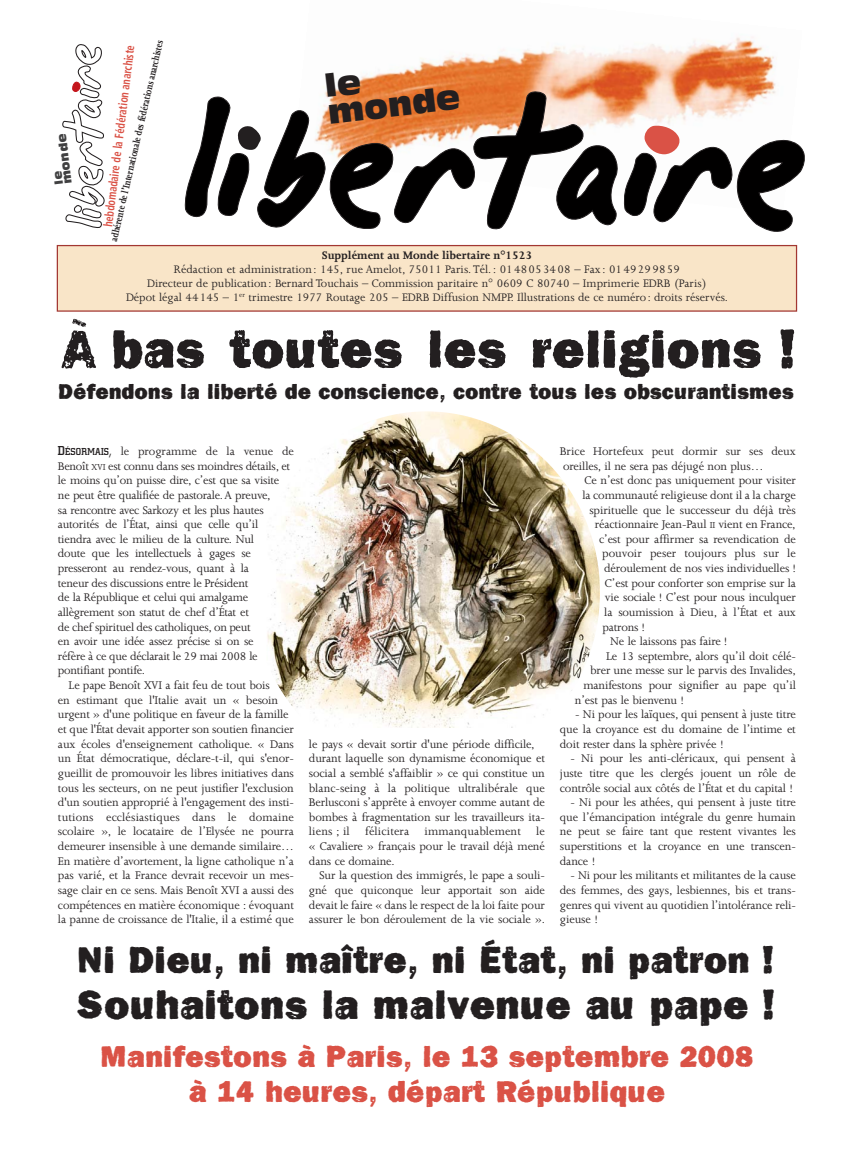
<style>
.page{position:relative;width:851px;height:1152px;background:#fff}
.page>*{position:absolute;margin:0;border:0;box-sizing:border-box;transform-origin:0 0}
.t1{font:800 55.12px "Frankie";color:#231f20}
.t2{font:800 42.5px "Frankie";color:#231f20}
.t3{font:800 39px "Frankie";color:#231f20}
.t4{font:800 31.25px/34.4px "Frankie";color:#da5246;text-align:center}
.t5{font:31.25px/27.2px "Antique Olive Compact";color:#231f20}
.t6{font:800 22.25px "Frankie";color:#231f20}
.t7{font:12.75px/14.6px "Joanna";letter-spacing:-.01em;color:#231f20;text-align:justify}
.t8{font:12.75px "Joanna";letter-spacing:.01em;color:#231f20}
.t9{font:12.5px/13.8px "Joanna";color:#231f20;text-align:center}
.t10{font:700 12.5px "Joanna";color:#231f20}
.t11{font:700 condensed 12.25px "Frutiger";color:#da5246;scale:.83 1}
.t12{font:11.5px "Antique Olive Compact";color:#404041}
.t13{font:700 10.75px "Joanna";color:#231f20;scale:.83 1}
.s1{font-family:"City";font-weight:500}
.s2{font-family:"City";font-weight:500;font-size:10px}
.s3{font-size:10px}
</style>
<div class="page">
<img style="left:323px;top:37px;width:453px;height:54px">
<svg style="left:184px;top:91px;width:621px;height:141px"></svg>
<div style="left:57px;top:245px;width:739px;height:66px;background:#f9e5c8"></div>
<div style="left:57px;top:245px;width:740px;height:67px;border:1px solid #a33732"></div>
<img style="left:267px;top:411px;width:332px;height:316px">
<svg style="left:62px;top:44px;width:43px;height:184px"></svg>
<p class="t12" style="left:63px;top:184px;width:51px;rotate:-97deg">monde</p>
<p class="t13" style="left:109px;top:240px;width:250px;rotate:-77deg">adhérente de l’Internationale des fédérations anarchistes</p>
<p class="t11" style="left:103px;top:226px;width:222px;rotate:-83deg">hebdomadaire de la Fédération anarchiste</p>
<h3 class="t5" style="left:323px;top:75px;width:134px;rotate:-7deg">le monde</h3>
<p class="t10" style="left:322px;top:250px;width:212px">Supplément au Monde libertaire n°1523</p>
<p class="t9" style="left:126px;top:263px;width:603px">Rédaction et administration: 145, rue Amelot, 75011 Paris. Tél.: 0148053408 – Fax: 0149299859<br>Directeur de publication: Bernard Touchais – Commission paritaire n° 0609 C 80740 – Imprimerie EDRB (Paris)<br>Dépot légal 44145 – 1<sup>er</sup> trimestre 1977 Routage 205 – EDRB Diffusion NMPP. Illustrations de ce numéro: droits réservés.</p>
<h1 class="t1" style="left:111px;top:330px;width:686px">bas toutes les religions !</h1>
<h3 class="t6" style="left:58px;top:383px;width:737px">Défendons la liberté de conscience, contre tous les obscurantismes</h3>
<p class="t7" style="left:58px;top:444px;width:237px"><span class="s1">D</span><span class="s2">ÉSORMAIS</span><span class="s1">,</span> le programme de la venue de</p>
<p class="t7" style="left:58px;top:459px;width:233px">Benoît <span class="s3">XVI</span> est connu dans ses moindres détails, et</p>
<p class="t7" style="left:58px;top:474px;width:223px">le moins qu’on puisse dire, c’est que sa visite</p>
<p class="t7" style="left:58px;top:488px;width:214px">ne peut être qualifiée de pastorale. A preuve,</p>
<p class="t7" style="left:58px;top:503px;width:207px">sa rencontre avec Sarkozy et les plus hautes</p>
<p class="t7" style="left:58px;top:518px;width:202px">autorités de l’État, ainsi que celle qu’il</p>
<p class="t7" style="left:58px;top:532px;width:197px">tiendra avec le milieu de la culture. Nul</p>
<p class="t7" style="left:58px;top:547px;width:194px">doute que les intellectuels à gages se</p>
<p class="t7" style="left:58px;top:561px;width:192px">presseront au rendez-vous, quant à la</p>
<p class="t7" style="left:58px;top:576px;width:192px">teneur des discussions entre le Président</p>
<p class="t7" style="left:58px;top:591px;width:192px">de la République et celui qui amalgame</p>
<p class="t7" style="left:58px;top:605px;width:192px">allègrement son statut de chef d’État et</p>
<p class="t7" style="left:58px;top:620px;width:194px">de chef spirituel des catholiques, on peut</p>
<p class="t7" style="left:58px;top:635px;width:197px">en avoir une idée assez précise si on se</p>
<p class="t7" style="left:58px;top:649px;width:201px">réfère à ce que déclarait le 29 mai 2008 le</p>
<p class="t7" style="left:58px;top:664px;width:88px">pontifiant pontife.</p>
<p class="t7" style="left:69px;top:678px;width:203px">Le pape Benoît XVI a fait feu de tout bois</p>
<p class="t7" style="left:58px;top:693px;width:222px">en estimant que l'Italie avait un « besoin</p>
<p class="t7" style="left:58px;top:708px;width:232px">urgent » d'une politique en faveur de la famille</p>
<p class="t7" style="left:58px;top:722px;width:237px">et que l'État devait apporter son soutien financier</p>
<p class="t7" style="left:58px;top:737px;width:237px">aux écoles d'enseignement catholique. « Dans</p>
<p class="t7" style="left:58px;top:752px;width:237px">un État démocratique, déclare-t-il, qui s'enor-</p>
<p class="t7" style="left:58px;top:766px;width:237px">gueillit de promouvoir les libres initiatives dans</p>
<p class="t7" style="left:58px;top:781px;width:237px">tous les secteurs, on ne peut justifier l'exclusion</p>
<p class="t7" style="left:58px;top:795px;width:237px">d'un soutien approprié à l'engagement des insti-</p>
<p class="t8" style="left:58px;top:811px;width:237px">tutions ecclésiastiques dans le domaine</p>
<p class="t7" style="left:58px;top:825px;width:237px">scolaire », le locataire de l’Elysée ne pourra</p>
<p class="t7" style="left:58px;top:839px;width:237px">demeurer insensible à une demande similaire…</p>
<p class="t7" style="left:58px;top:854px;width:237px">En matière d’avortement, la ligne catholique n’a</p>
<p class="t7" style="left:58px;top:869px;width:237px">pas varié, et la France devrait recevoir un mes-</p>
<p class="t7" style="left:58px;top:883px;width:237px">sage clair en ce sens. Mais Benoît XVI a aussi des</p>
<p class="t7" style="left:58px;top:898px;width:237px">compétences en matière économique : évoquant</p>
<p class="t7" style="left:58px;top:912px;width:237px">la panne de croissance de l'Italie, il a estimé que</p>
<p class="t7" style="left:309px;top:737px;width:237px;text-align:left">le pays « devait sortir d'une période difficile, durant laquelle son dynamisme économique et social a semblé s'affaiblir » ce qui constitue un blanc-seing à la politique ultralibérale que Berlusconi s’apprête à envoyer comme autant de bombes à fragmentation sur les travailleurs ita&shy;liens ; il félicitera immanquablement le « Cavaliere » français pour le travail déjà mené dans ce domaine.</p>
<p class="t7" style="left:309px;top:869px;width:237px;text-indent:11px">Sur la question des immigrés, le pape a souli&shy;gné que quiconque leur apportait son aide devait le faire « dans le respect de la loi faite pour assurer le bon déroulement de la vie sociale ».</p>
<p class="t7" style="left:560px;top:444px;width:237px">Brice Hortefeux peut dormir sur ses deux oreilles, il ne sera pas déjugé non plus…</p>
<p class="t7" style="left:584px;top:474px;width:213px">Ce n’est donc pas uniquement pour visiter</p>
<p class="t7" style="left:582px;top:488px;width:215px">la communauté religieuse dont il a la charge</p>
<p class="t7" style="left:589px;top:503px;width:208px">spirituelle que le successeur du déjà très</p>
<p class="t7" style="left:595px;top:518px;width:202px">réactionnaire Jean-Paul <span class="s3">II</span> vient en France,</p>
<p class="t7" style="left:599px;top:532px;width:198px">c’est pour affirmer sa revendication de</p>
<p class="t7" style="left:602px;top:547px;width:195px">pouvoir peser toujours plus sur le</p>
<p class="t7" style="left:604px;top:561px;width:193px">déroulement de nos vies individuelles !</p>
<p class="t7" style="left:604px;top:576px;width:192px">C’est pour conforter son emprise sur la</p>
<p class="t7" style="left:605px;top:591px;width:192px">vie sociale ! C’est pour nous inculquer</p>
<p class="t7" style="left:604px;top:605px;width:193px">la soumission à Dieu, à l’État et aux</p>
<p class="t7" style="left:602px;top:620px;width:44px">patrons !</p>
<p class="t7" style="left:610px;top:635px;width:119px">Ne le laissons pas faire !</p>
<p class="t7" style="left:606px;top:649px;width:191px">Le 13 septembre, alors qu’il doit célé-</p>
<p class="t7" style="left:590px;top:664px;width:207px">brer une messe sur le parvis des Invalides,</p>
<p class="t7" style="left:583px;top:678px;width:214px">manifestons pour signifier au pape qu’il</p>
<p class="t7" style="left:575px;top:693px;width:111px">n’est pas le bienvenu !</p>
<p class="t7" style="left:560px;top:708px;width:237px;text-indent:15px">- Ni pour les laïques, qui pensent à juste titre que la croyance est du domaine de l’intime et doit rester dans la sphère privée !</p>
<p class="t7" style="left:560px;top:752px;width:237px;text-indent:11px">- Ni pour les anti-cléricaux, qui pensent à juste titre que les clergés jouent un rôle de contrôle social aux côtés de l’État et du capital !</p>
<p class="t7" style="left:560px;top:795px;width:237px;text-indent:11px">- Ni pour les athées, qui pensent à juste titre que l’émancipation intégrale du genre humain ne peut se faire tant que restent vivantes les superstitions et la croyance en une transcen&shy;dance !</p>
<p class="t7" style="left:560px;top:869px;width:237px;text-indent:11px">- Ni pour les militants et militantes de la cause des femmes, des gays, lesbiennes, bis et trans&shy;genres qui vivent au quotidien l’intolérance reli&shy;gieuse !</p>
<h3 class="t3" style="left:76px;top:946px;width:699px">Ni Dieu, ni maître, ni État, ni patron !</h3>
<h2 class="t2" style="left:76px;top:990px;width:700px">Souhaitons la malvenue au pape !</h2>
<h3 class="t4" style="left:100px;top:1042px;width:655px">Manifestons à Paris, le 13 septembre 2008 à 14 heures, départ République</h3>
</div>
